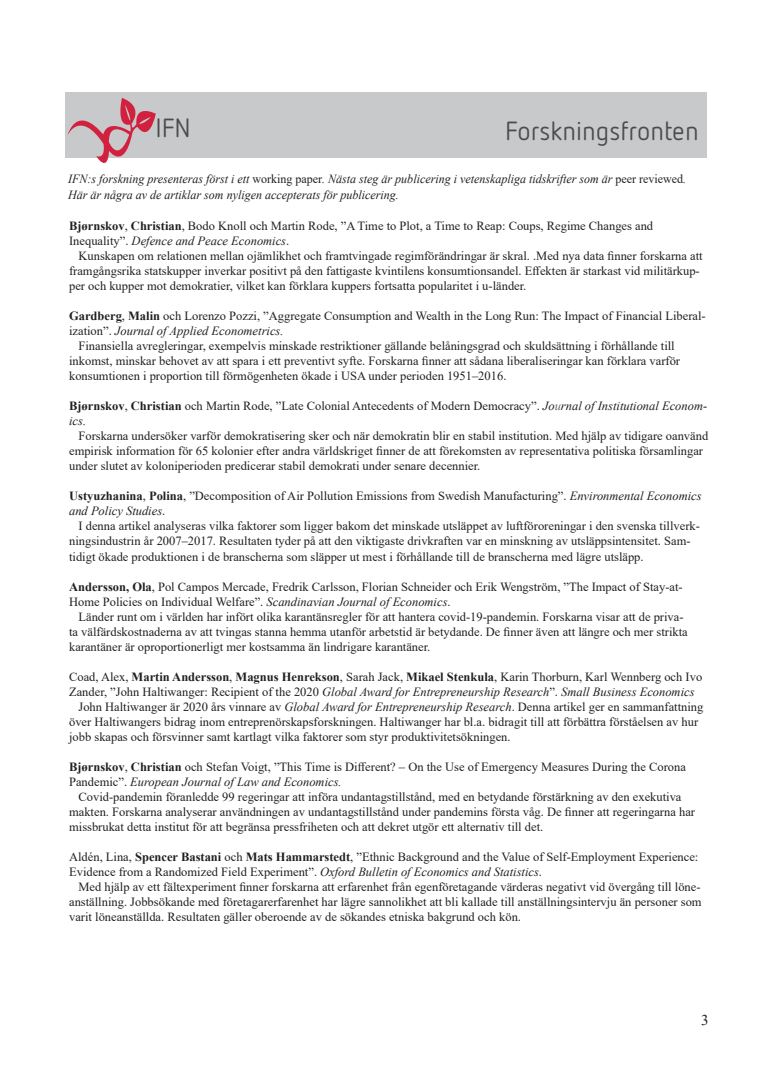
<style>
.page{position:relative;width:780px;height:1088px;background:#fff}
.page>*{position:absolute;margin:0;border:0;box-sizing:border-box;transform-origin:0 0}
.t1{font:26.25px "Netto OT";color:#4b4c4d}
.t2{font:15px "Times New Roman";color:#231f20}
.t3{font:12.5px/15px "Times New Roman";color:#231f20}
.t4{font:italic 12.5px/15.8px "Times New Roman";color:#231f20;scale:.96 1}
.t5{font:italic 12.5px "Times New Roman";color:#231f20}
.s1{font-style:normal}
.s2{font-weight:700}
.s3{font-style:italic}
.s4{font-style:italic;color:#6c6d70}
</style>
<div class="page">
<div style="left:66px;top:92px;width:641px;height:66px;background:#c8c9cb"></div>
<svg style="left:67px;top:98px;width:89px;height:65px"></svg>
<h1 class="t1" style="left:155px;top:111px;width:37px">IFN</h1>
<h1 class="t1" style="left:505px;top:115px;width:195px">Forskningsfronten</h1>
<p class="t4" style="left:68px;top:171px;width:645px">IFN:s forskning presenteras först i ett <span class="s1">working paper</span>. Nästa steg är publicering i vetenskapliga tidskrifter som är <span class="s1">peer reviewed</span>.<br>Här är några av de artiklar som nyligen accepterats för publicering.</p>
<p class="t3" style="left:69px;top:218px;width:585px"><span class="s2">Bjørnskov</span>, <span class="s2">Christian</span>, Bodo Knoll och Martin Rode, ”A Time to Plot, a Time to Reap: Coups, Regime Changes and<br>Inequality”. <span class="s3">Defence and Peace Economics</span>.</p>
<p class="t3" style="left:69px;top:248px;width:635px;text-indent:9px">Kunskapen om relationen mellan ojämlikhet och framtvingade regimförändringar är skral. .Med nya data finner forskarna att framgångsrika statskupper inverkar positivt på den fattigaste kvintilens konsumtionsandel. Effekten är starkast vid militärkup&shy;per och kupper mot demokratier, vilket kan förklara kuppers fortsatta popularitet i u-länder.</p>
<p class="t3" style="left:69px;top:308px;width:638px"><span class="s2">Gardberg</span>, <span class="s2">Malin</span> och Lorenzo Pozzi, ”Aggregate Consumption and Wealth in the Long Run: The Impact of Financial Liberal-</p>
<p class="t5" style="left:69px;top:323px;width:216px"><span class="s1">ization”.</span> Journal of Applied Econometrics.</p>
<p class="t3" style="left:78px;top:338px;width:597px">Finansiella avregleringar, exempelvis minskade restriktioner gällande belåningsgrad och skuldsättning i förhållande till</p>
<p class="t3" style="left:69px;top:353px;width:612px">inkomst, minskar behovet av att spara i ett preventivt syfte. Forskarna finner att sådana liberaliseringar kan förklara varför</p>
<p class="t3" style="left:69px;top:368px;width:439px">konsumtionen i proportion till förmögenheten ökade i USA under perioden 1951‒2016.</p>
<p class="t3" style="left:69px;top:398px;width:639px"><span class="s2">Bjørnskov</span>, <span class="s2">Christian</span> och Martin Rode, ”Late Colonial Antecedents of Modern Democracy”. <span class="s3">Jo</span><span class="s4">u</span><span class="s3">rnal of Institutional Econom&shy;ics.</span></p>
<p class="t3" style="left:69px;top:428px;width:640px;text-indent:9px">Forskarna undersöker varför demokratisering sker och när demokratin blir en stabil institution. Med hjälp av tidigare oanvänd empirisk information för 65 kolonier efter andra världskriget finner de att förekomsten av representativa politiska församlingar under slutet av koloniperioden predicerar stabil demokrati under senare decennier.</p>
<p class="t3" style="left:69px;top:488px;width:634px"><span class="s2">Ustyuzhanina</span>, <span class="s2">Polina</span>, ”Decomposition of Air Pollution Emissions from Swedish Manufacturing”. <span class="s3">Environmental Economics and Policy Studies</span>.</p>
<p class="t3" style="left:69px;top:518px;width:632px;text-indent:9px">I denna artikel analyseras vilka faktorer som ligger bakom det minskade utsläppet av luftföroreningar i den svenska tillverk&shy;ningsindustrin år 2007‒2017. Resultaten tyder på att den viktigaste drivkraften var en minskning av utsläppsintensitet. Sam&shy;tidigt ökade produktionen i de branscherna som släpper ut mest i förhållande till de branscherna med lägre utsläpp.</p>
<p class="t3" style="left:69px;top:578px;width:615px"><span class="s2">Andersson, Ola</span>, Pol Campos Mercade, Fredrik Carlsson, Florian Schneider och Erik Wengström, ”The Impact of Stay-at-<br>Home Policies on Individual Welfare”. <span class="s3">Scandinavian Journal of Economics</span>.</p>
<p class="t3" style="left:69px;top:608px;width:620px;text-indent:9px">Länder runt om i världen har infört olika karantänsregler för att hantera covid-19-pandemin. Forskarna visar att de priva&shy;ta välfärdskostnaderna av att tvingas stanna hemma utanför arbetstid är betydande. De finner även att längre och mer strikta karantäner är oproportionerligt mer kostsamma än lindrigare karantäner.</p>
<p class="t3" style="left:69px;top:668px;width:634px">Coad, Alex, <span class="s2">Martin Andersson</span>, <span class="s2">Magnus Henrekson</span>, Sarah Jack, <span class="s2">Mikael Stenkula</span>, Karin Thorburn, Karl Wennberg och Ivo</p>
<p class="t5" style="left:69px;top:683px;width:627px"><span class="s1">Zander, ”John Haltiwanger: Recipient of the 2020</span> Global Award for Entrepreneurship Research<span class="s1">”.</span> Small Business Economics</p>
<p class="t3" style="left:78px;top:698px;width:626px">John Haltiwanger är 2020 års vinnare av <span class="s3">Global Award for Entrepreneurship Research</span>. Denna artikel ger en sammanfattning</p>
<p class="t3" style="left:69px;top:713px;width:630px">över Haltiwangers bidrag inom entreprenörskapsforskningen. Haltiwanger har bl.a. bidragit till att förbättra förståelsen av hur</p>
<p class="t3" style="left:69px;top:728px;width:443px">jobb skapas och försvinner samt kartlagt vilka faktorer som styr produktivitetsökningen.</p>
<p class="t3" style="left:69px;top:758px;width:618px"><span class="s2">Bjørnskov</span>, <span class="s2">Christian</span> och Stefan Voigt, ”This Time is Different? ‒ On the Use of Emergency Measures During the Corona<br>Pandemic”. <span class="s3">European Journal of Law and Economics.</span></p>
<p class="t3" style="left:69px;top:788px;width:627px;text-indent:9px">Covid-pandemin föranledde 99 regeringar att införa undantagstillstånd, med en betydande förstärkning av den exekutiva makten. Forskarna analyserar användningen av undantagstillstånd under pandemins första våg. De finner att regeringarna har missbrukat detta institut för att begränsa pressfriheten och att dekret utgör ett alternativ till det.</p>
<p class="t3" style="left:69px;top:848px;width:630px">Aldén, Lina, <span class="s2">Spencer Bastani</span> och <span class="s2">Mats Hammarstedt</span>, ”Ethnic Background and the Value of Self-Employment Experience:<br>Evidence from a Randomized Field Experiment”. <span class="s3">Oxford Bulletin of Economics and Statistics</span>.</p>
<p class="t3" style="left:69px;top:878px;width:634px;text-align:justify;text-indent:9px">Med hjälp av ett fältexperiment finner forskarna att erfarenhet från egenföretagande värderas negativt vid övergång till löne&shy;anställning. Jobbsökande med företagarerfarenhet har lägre sannolikhet att bli kallade till anställningsintervju än personer som varit löneanställda. Resultaten gäller oberoende av de sökandes etniska bakgrund och kön.</p>
<p class="t2" style="left:701px;top:1009px;width:9px">3</p>
</div>
